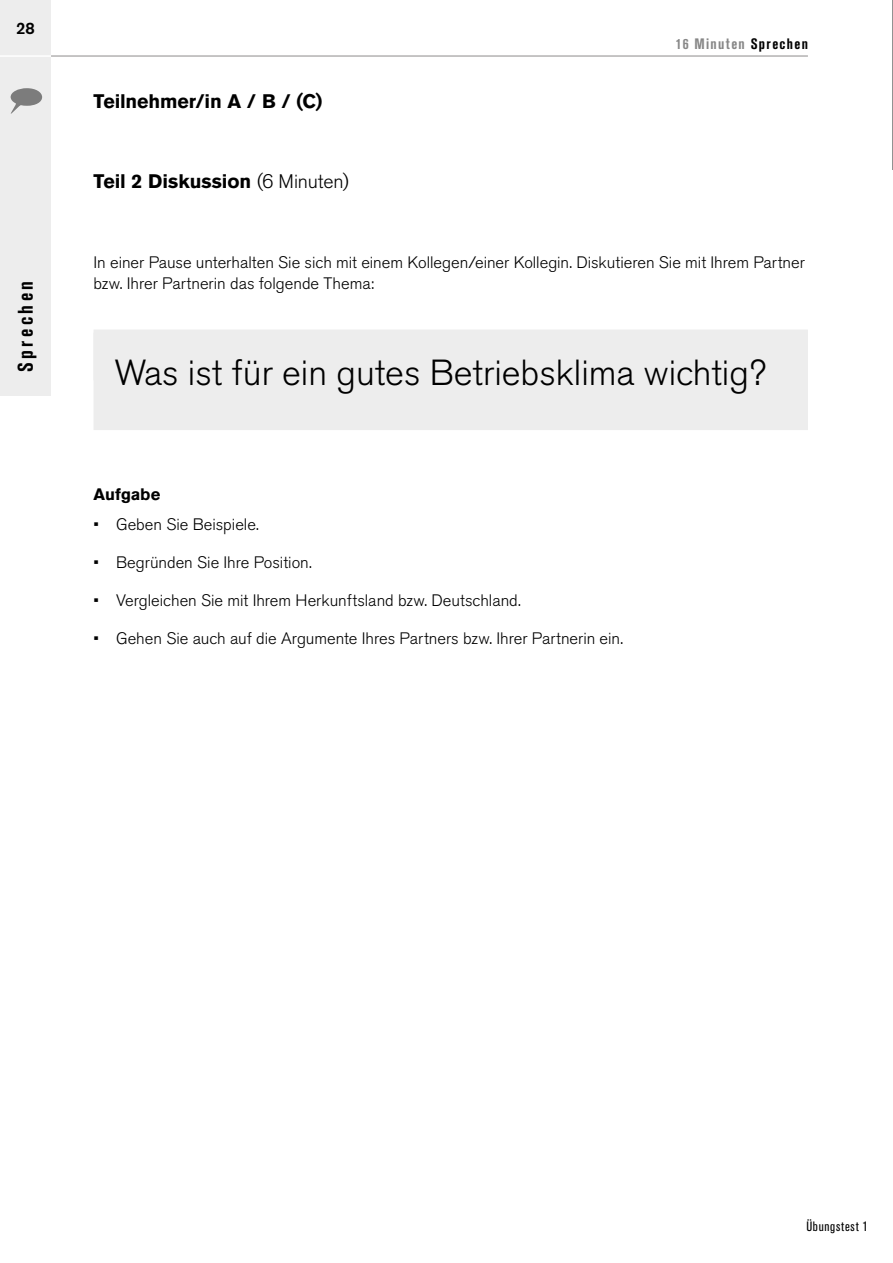
<style>
.page{position:relative;width:893px;height:1263px;background:#fff}
.page>*{position:absolute;margin:0;border:0;box-sizing:border-box;transform-origin:0 0}
.t1{font:300 36px "Akzidenz Grotesk Pro";color:#000}
.t2{font:700 condensed 21px "Akzidenz Grotesk Pro";letter-spacing:.16em;color:#000}
.t3{font:700 19.5px "Akzidenz Grotesk Pro";letter-spacing:-.005em;color:#000}
.t4{font:300 16.5px/21px "Akzidenz Grotesk Pro";color:#000}
.t5{font:700 16.5px "Akzidenz Grotesk Pro";letter-spacing:-.005em;color:#000}
.t6{font:500 16.5px "Akzidenz Grotesk Pro";color:#000}
.t7{font:700 condensed 15px "Akzidenz Grotesk Pro";letter-spacing:.085em;color:#878787}
.t8{font:condensed 13.5px "Akzidenz Grotesk Pro";letter-spacing:.055em;color:#000}
.s1{font-weight:300}
.s2{color:#000}
</style>
<div class="page">
<div style="left:0;top:0;width:51px;height:395px;background:#ededed"></div>
<hr style="left:0;top:55px;width:51px;height:2px;background:#fff">
<hr style="left:51px;top:55px;width:757px;height:2px;background:#b3b2b2">
<svg style="left:10px;top:88px;width:32px;height:26px"></svg>
<div style="left:94px;top:330px;width:714px;height:100px;background:#ededed"></div>
<hr style="left:892px;top:0;width:1px;height:169px;background:#929292">
<p class="t6" style="left:16px;top:18px;width:20px">28</p>
<p class="t2" style="left:12px;top:372px;width:92px;rotate:-90deg">Sprechen</p>
<p class="t3" style="left:94px;top:89px;width:230px">Teilnehmer/in A / B / (C)</p>
<p class="t3" style="left:94px;top:169px;width:257px">Teil 2 Diskussion <span class="s1">(6 Minuten)</span></p>
<p class="t7" style="left:676px;top:34px;width:133px">16 Minuten <span class="s2">Sprechen</span></p>
<p class="t4" style="left:94px;top:251px;width:713px">In einer Pause unterhalten Sie sich mit einem Kollegen/einer Kollegin. Diskutieren Sie mit Ihrem Partner bzw. Ihrer Partnerin das folgende Thema:</p>
<h1 class="t1" style="left:115px;top:349px;width:653px">Was ist für ein gutes Betriebsklima wichtig?</h1>
<p class="t5" style="left:94px;top:484px;width:68px">Aufgabe</p>
<p class="t4" style="left:94px;top:514px;width:167px">• Geben Sie Beispiele.</p>
<p class="t4" style="left:94px;top:552px;width:220px">• Begründen Sie Ihre Position.</p>
<p class="t4" style="left:94px;top:590px;width:429px">• Vergleichen Sie mit Ihrem Herkunftsland bzw. Deutschland.</p>
<p class="t4" style="left:94px;top:628px;width:531px">• Gehen Sie auch auf die Argumente Ihres Partners bzw. Ihrer Partnerin ein.</p>
<p class="t8" style="left:806px;top:1217px;width:63px">Übungstest 1</p>
</div>
